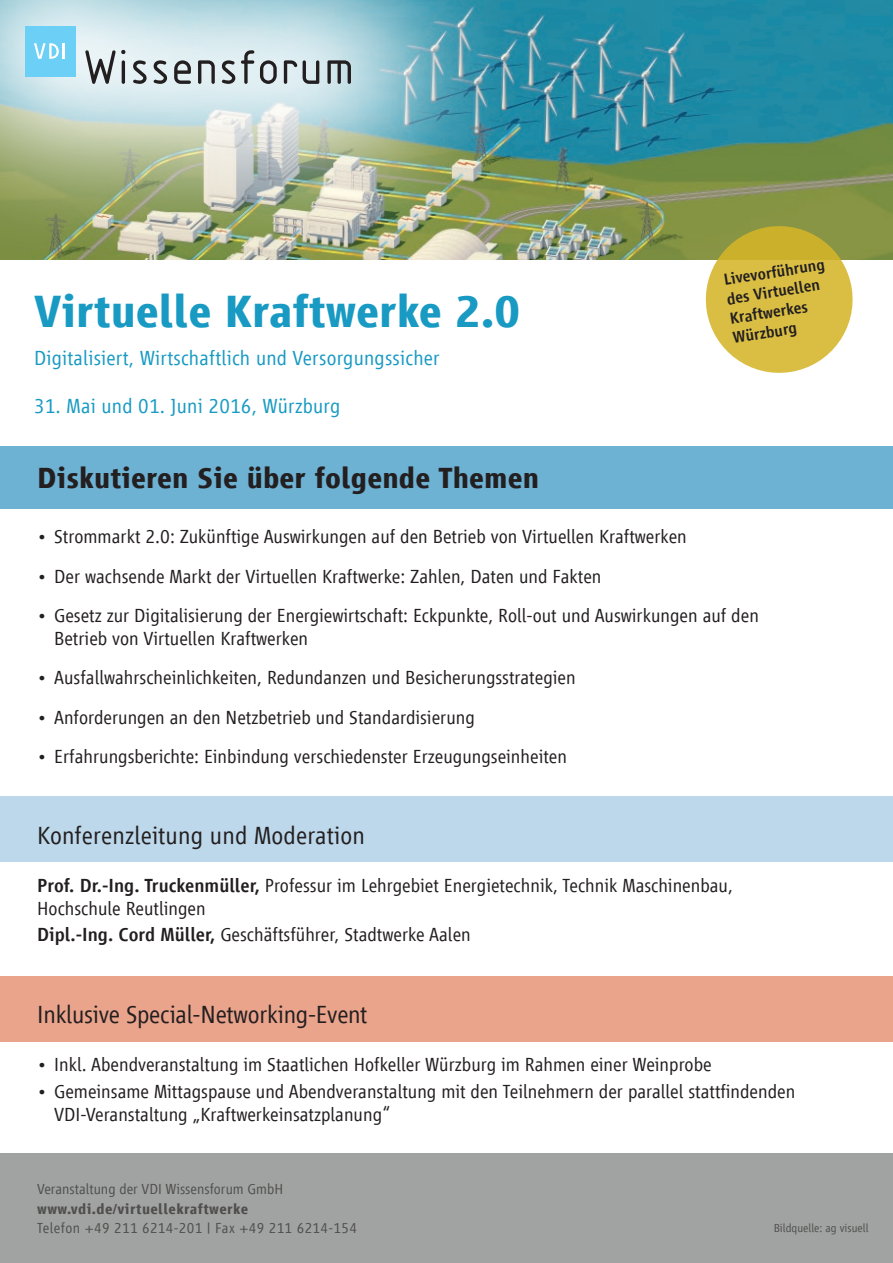
<style>
.page{position:relative;width:893px;height:1263px;background:#fff}
.page>*{position:absolute;margin:0;border:0;box-sizing:border-box;transform-origin:0 0}
.t1{font:700 46.5px "Vialog LT";color:#189ac3}
.t2{font:700 30px "Vialog LT";letter-spacing:.005em;color:#231f20}
.t3{font:300 25.5px "Vialog LT";letter-spacing:-.01em;color:#231f20}
.t4{font:300 21px "Vialog LT";letter-spacing:.01em;color:#189ac3}
.t5{font:300 19.5px/22.5px "Vialog LT";color:#231f20}
.t6{font:500 16.5px/19.5px "Vialog LT";color:#231f20}
.t7{font:300 15px "Vialog LT";letter-spacing:.025em;color:#504f4e}
.t8{font:300 15px "Vialog LT";color:#504f4e}
.t9{font:700 15px "Vialog LT";letter-spacing:.025em;color:#504f4e}
.t10{font:300 12px "Vialog LT";color:#504f4e}
.s1{font-weight:500}
</style>
<div class="page">
<img style="left:529px;top:0;width:364px;height:260px">
<img style="left:0;top:0;width:529px;height:260px">
<svg style="left:85px;top:49px;width:40px;height:35px"></svg>
<svg style="left:133px;top:60px;width:14px;height:24px"></svg>
<svg style="left:154px;top:60px;width:13px;height:24px"></svg>
<svg style="left:174px;top:60px;width:17px;height:24px"></svg>
<svg style="left:198px;top:60px;width:17px;height:24px"></svg>
<svg style="left:222px;top:50px;width:32px;height:34px"></svg>
<svg style="left:260px;top:60px;width:17px;height:24px"></svg>
<svg style="left:284px;top:60px;width:13px;height:24px"></svg>
<svg style="left:303px;top:60px;width:16px;height:24px"></svg>
<svg style="left:327px;top:60px;width:24px;height:24px"></svg>
<div style="left:25px;top:26px;width:50px;height:50px;background:#6bcff6"></div>
<svg style="left:34px;top:43px;width:31px;height:16px"></svg>
<div style="left:0;top:1153px;width:893px;height:110px;background:#a1a3a2"></div>
<div style="left:0;top:976px;width:893px;height:65px;background:#eba48c"></div>
<div style="left:0;top:797px;width:893px;height:65px;background:#bdd8ea"></div>
<div style="left:0;top:446px;width:893px;height:62px;background:#6db1d3"></div>
<svg style="left:700px;top:221px;width:158px;height:152px"></svg>
<h1 class="t1" style="left:34px;top:286px;width:488px">Virtuelle Kraftwerke 2.0</h1>
<p class="t4" style="left:34px;top:346px;width:407px">Digitalisiert, Wirtschaftlich und Versorgungssicher</p>
<p class="t4" style="left:34px;top:394px;width:308px">31. Mai und 01. Juni 2016, Würzburg</p>
<p class="t6" style="left:722px;top:270px;width:104px;rotate:-9deg">Livevorführung des Virtuellen<br>Kraftwerkes<br>Würzburg</p>
<h2 class="t2" style="left:37px;top:462px;width:504px">Diskutieren Sie über folgende Themen</h2>
<p class="t5" style="left:37px;top:526px;width:651px">• Strommarkt 2.0: Zukünftige Auswirkungen auf den Betrieb von Virtuellen Kraftwerken</p>
<p class="t5" style="left:37px;top:565px;width:566px">• Der wachsende Markt der Virtuellen Kraftwerke: Zahlen, Daten und Fakten</p>
<p class="t5" style="left:54px;top:605px;width:706px;text-indent:-17px">• Gesetz zur Digitalisierung der Energiewirtschaft: Eckpunkte, Roll-out und Auswirkungen auf den<br>Betrieb von Virtuellen Kraftwerken</p>
<p class="t5" style="left:37px;top:667px;width:540px">• Ausfallwahrscheinlichkeiten, Redundanzen und Besicherungsstrategien</p>
<p class="t5" style="left:37px;top:706px;width:439px">• Anforderungen an den Netzbetrieb und Standardisierung</p>
<p class="t5" style="left:37px;top:746px;width:531px">• Erfahrungsberichte: Einbindung verschiedenster Erzeugungseinheiten</p>
<h3 class="t3" style="left:37px;top:821px;width:329px">Konferenzleitung und Moderation</h3>
<p class="t5" style="left:37px;top:874px;width:697px"><span class="s1">Prof. Dr.-Ing. Truckenmüller,</span> Professur im Lehrgebiet Energietechnik, Technik Maschinenbau,<br>Hochschule Reutlingen</p>
<p class="t5" style="left:37px;top:924px;width:435px"><span class="s1">Dipl.-Ing. Cord Müller,</span> Geschäftsführer, Stadtwerke Aalen</p>
<h3 class="t3" style="left:37px;top:1000px;width:332px">Inklusive Special-Networking-Event</h3>
<p class="t5" style="left:37px;top:1054px;width:676px">• Inkl. Abendveranstaltung im Staatlichen Hofkeller Würzburg im Rahmen einer Weinprobe</p>
<p class="t5" style="left:54px;top:1080px;width:743px;text-indent:-17px">• Gemeinsame Mittagspause und Abendveranstaltung mit den Teilnehmern der parallel stattfindenden<br>VDI-Veranstaltung „Kraftwerkeinsatzplanung“</p>
<p class="t8" style="left:37px;top:1181px;width:247px">Veranstaltung der VDI Wissensforum GmbH</p>
<p class="t9" style="left:37px;top:1200px;width:213px">www.vdi.de/virtuellekraftwerke</p>
<p class="t7" style="left:37px;top:1220px;width:321px">Telefon +49 211 6214-201 | Fax +49 211 6214-154</p>
<p class="t10" style="left:774px;top:1221px;width:96px">Bildquelle: ag visuell</p>
</div>
